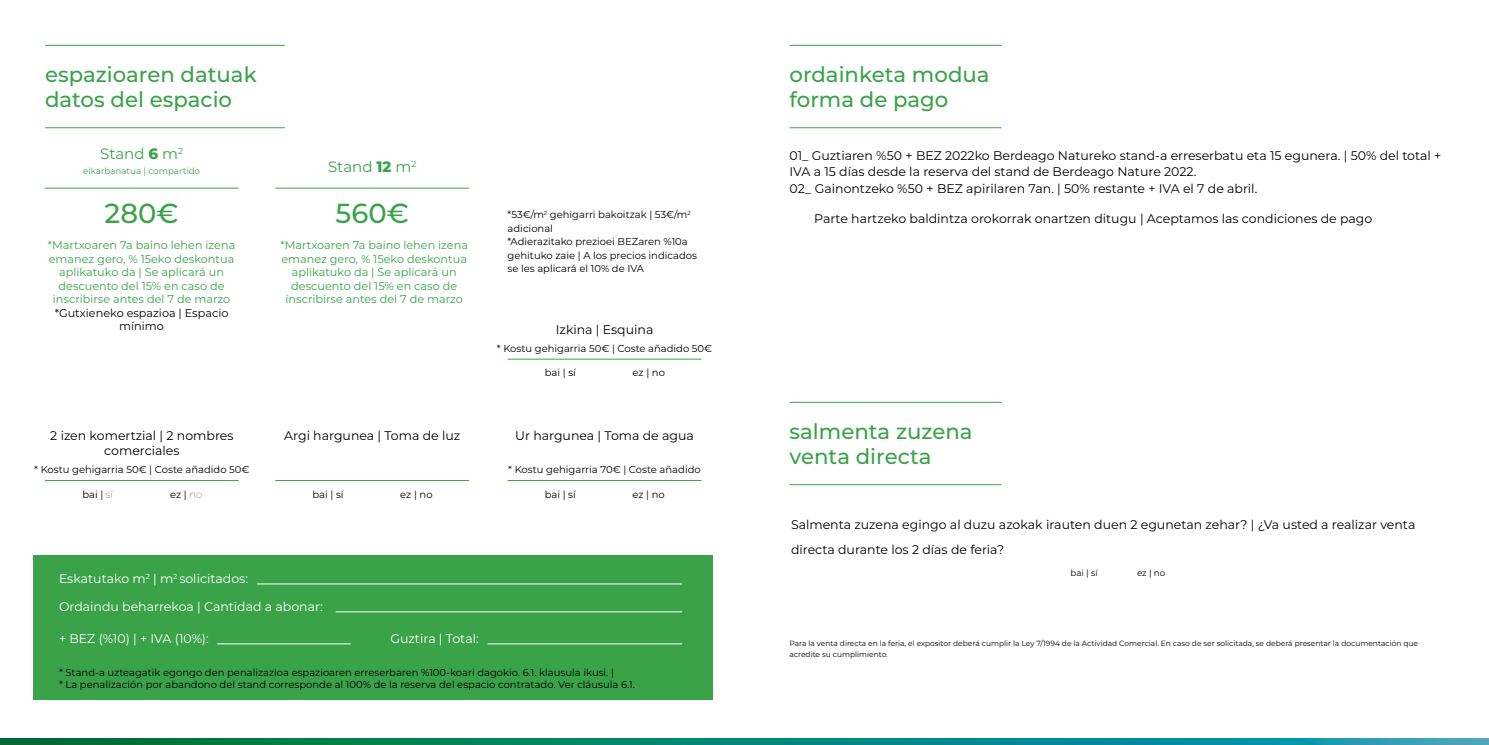
<style>
.page{position:relative;width:1489px;height:745px;background:#fff}
.page>*{position:absolute;margin:0;border:0;box-sizing:border-box;transform-origin:0 0}
.t1{font:500 27.5px "Montserrat";color:#3aa349}
.t2{font:500 21.25px/25.5px "Montserrat";color:#3aa349}
.t3{font:15px "Montserrat";color:#3aa349}
.t4{font:12.5px/16.2px "Montserrat";color:#000}
.t5{font:12.5px "Montserrat";color:#fff}
.t6{font:11.25px/13.5px "Montserrat";color:#3aa349;text-align:center}
.t7{font:11.25px/13.5px "Montserrat";color:#000;text-align:center}
.t8{font:10px/13.5px "Montserrat";color:#000}
.t9{font:8.75px "Montserrat";color:#3aa349}
.t10{font:8.75px "Montserrat";color:#000}
.t11{font:7.5px/11.2px "Montserrat";color:#000}
.s1{font-weight:800}
.s2{font-weight:100}
</style>
<div class="page">
<hr style="left:45px;top:45px;width:240px;height:1px;background:#3aa349">
<hr style="left:45px;top:127px;width:240px;height:1px;background:#3aa349">
<hr style="left:45px;top:188px;width:193px;height:1px;background:#3aa349">
<hr style="left:275px;top:188px;width:194px;height:1px;background:#3aa349">
<hr style="left:789px;top:45px;width:212px;height:1px;background:#3aa349">
<hr style="left:789px;top:402px;width:212px;height:1px;background:#3aa349">
<hr style="left:789px;top:127px;width:212px;height:1px;background:#3aa349">
<hr style="left:789px;top:484px;width:212px;height:1px;background:#3aa349">
<svg style="left:0;top:738px;width:1488px;height:6px;background:#068677"></svg>
<div style="left:33px;top:555px;width:679px;height:143px;background:#3aa349"></div>
<hr style="left:335px;top:611px;width:347px;height:1px;background:#fff">
<hr style="left:257px;top:583px;width:425px;height:1px;background:#fff">
<hr style="left:217px;top:643px;width:133px;height:1px;background:#fff">
<hr style="left:487px;top:643px;width:195px;height:1px;background:#fff">
<hr style="left:275px;top:480px;width:194px;height:1px;background:#3aa349">
<hr style="left:45px;top:480px;width:194px;height:1px;background:#3aa349">
<hr style="left:507px;top:358px;width:194px;height:1px;background:#3aa349">
<hr style="left:507px;top:480px;width:194px;height:1px;background:#3aa349">
<h2 class="t2" style="left:45px;top:60px;width:213px">espazioaren datuak datos del espacio</h2>
<p class="t3" style="left:100px;top:143px;width:84px">Stand <span class="s1">6</span> m<sup>2</sup></p>
<p class="t9" style="left:83px;top:165px;width:118px">elkarbanatua | compartido</p>
<h1 class="t1" style="left:105px;top:194px;width:76px">280€</h1>
<h1 class="t1" style="left:335px;top:194px;width:75px">560€</h1>
<p class="t3" style="left:328px;top:156px;width:90px">Stand <span class="s1">12</span> m<sup>2</sup></p>
<p class="t6" style="left:48px;top:238px;width:189px">*Martxoaren 7a baino lehen izena emanez gero, % 15eko deskontua aplikatuko da | Se aplicará un descuento del 15% en caso de inscribirse antes del 7 de marzo</p>
<p class="t7" style="left:55px;top:305px;width:175px">*Gutxieneko espazioa | Espacio mínimo</p>
<p class="t6" style="left:280px;top:238px;width:189px">*Martxoaren 7a baino lehen izena emanez gero, % 15eko deskontua aplikatuko da | Se aplicará un descuento del 15% en caso de inscribirse antes del 7 de marzo</p>
<p class="t4" style="left:50px;top:427px;width:185px">2 izen komertzial | 2 nombres</p>
<p class="t4" style="left:284px;top:427px;width:177px">Argi hargunea | Toma de luz</p>
<p class="t4" style="left:104px;top:442px;width:77px">comerciales</p>
<p class="t8" style="left:507px;top:207px;width:191px">*53€/m<sup>2</sup> gehigarri bakoitzak | 53€/m<sup>2 </sup>adicional<br>*Adierazitako prezioei BEZaren %10a gehituko zaie | A los precios indicados se les aplicará el 10% de IVA</p>
<p class="t4" style="left:556px;top:320px;width:99px">Izkina | Esquina</p>
<p class="t8" style="left:497px;top:341px;width:217px">* Kostu gehigarria 50€ | Coste añadido 50€</p>
<p class="t8" style="left:545px;top:365px;width:33px">bai | sí</p>
<p class="t8" style="left:632px;top:365px;width:34px">ez | no</p>
<p class="t4" style="left:515px;top:427px;width:180px">Ur hargunea | Toma de agua</p>
<p class="t8" style="left:34px;top:462px;width:217px">* Kostu gehigarria 50€ | Coste añadido 50€</p>
<p class="t8" style="left:508px;top:462px;width:194px">* Kostu gehigarria 70€ | Coste añadido</p>
<p class="t8" style="left:82px;top:486px;width:32px">bai | <span class="s2">sí</span></p>
<p class="t8" style="left:312px;top:486px;width:33px">bai | sí</p>
<p class="t8" style="left:170px;top:486px;width:34px">ez | <span class="s2">no</span></p>
<p class="t8" style="left:400px;top:486px;width:34px">ez | no</p>
<p class="t8" style="left:544px;top:486px;width:33px">bai | sí</p>
<p class="t5" style="left:59px;top:569px;width:190px">Eskatutako m<sup>2</sup> | m<sup>2</sup> solicitados:</p>
<p class="t5" style="left:59px;top:597px;width:265px">Ordaindu beharrekoa | Cantidad a abonar:</p>
<p class="t5" style="left:59px;top:629px;width:151px">+ BEZ (%10) | + IVA (10%):</p>
<p class="t5" style="left:390px;top:629px;width:90px">Guztira | Total:</p>
<p class="t8" style="left:632px;top:486px;width:34px">ez | no</p>
<p class="t8" style="left:59px;top:665px;width:577px;line-height:12px">* Stand-a uzteagatik egongo den penalizazioa espazioaren erreserbaren %100-koari dagokio. 6.1. klausula ikusi. |<br>* La penalización por abandono del stand corresponde al 100% de la reserva del espacio contratado. Ver cláusula 6.1.</p>
<h2 class="t2" style="left:789px;top:60px;width:202px">ordainketa modua forma de pago</h2>
<p class="t4" style="left:789px;top:147px;width:653px">01_ Guztiaren %50 + BEZ 2022ko Berdeago Natureko stand-a erreserbatu eta 15 egunera. | 50% del total +<br>IVA a 15 días desde la reserva del stand de Berdeago Nature 2022.<br>02_ Gainontzeko %50 + BEZ apirilaren 7an. | 50% restante + IVA el 7 de abril.</p>
<p class="t4" style="left:814px;top:210px;width:559px">Parte hartzeko baldintza orokorrak onartzen ditugu | Aceptamos las condiciones de pago</p>
<h2 class="t2" style="left:789px;top:417px;width:185px">salmenta zuzena venta directa</h2>
<p class="t4" style="left:791px;top:511px;width:626px;line-height:25px">Salmenta zuzena egingo al duzu azokak irauten duen 2 egunetan zehar? | ¿Va usted a realizar venta directa durante los 2 días de feria?</p>
<p class="t10" style="left:1070px;top:566px;width:29px">bai | sí</p>
<p class="t10" style="left:1136px;top:566px;width:30px">ez | no</p>
<p class="t11" style="left:789px;top:637px;width:630px">Para la venta directa en la feria, el expositor deberá cumplir la Ley 7/1994 de la Actividad Comercial. En caso de ser solicitada, se deberá presentar la documentación que acredite su cumplimiento.</p>
</div>
